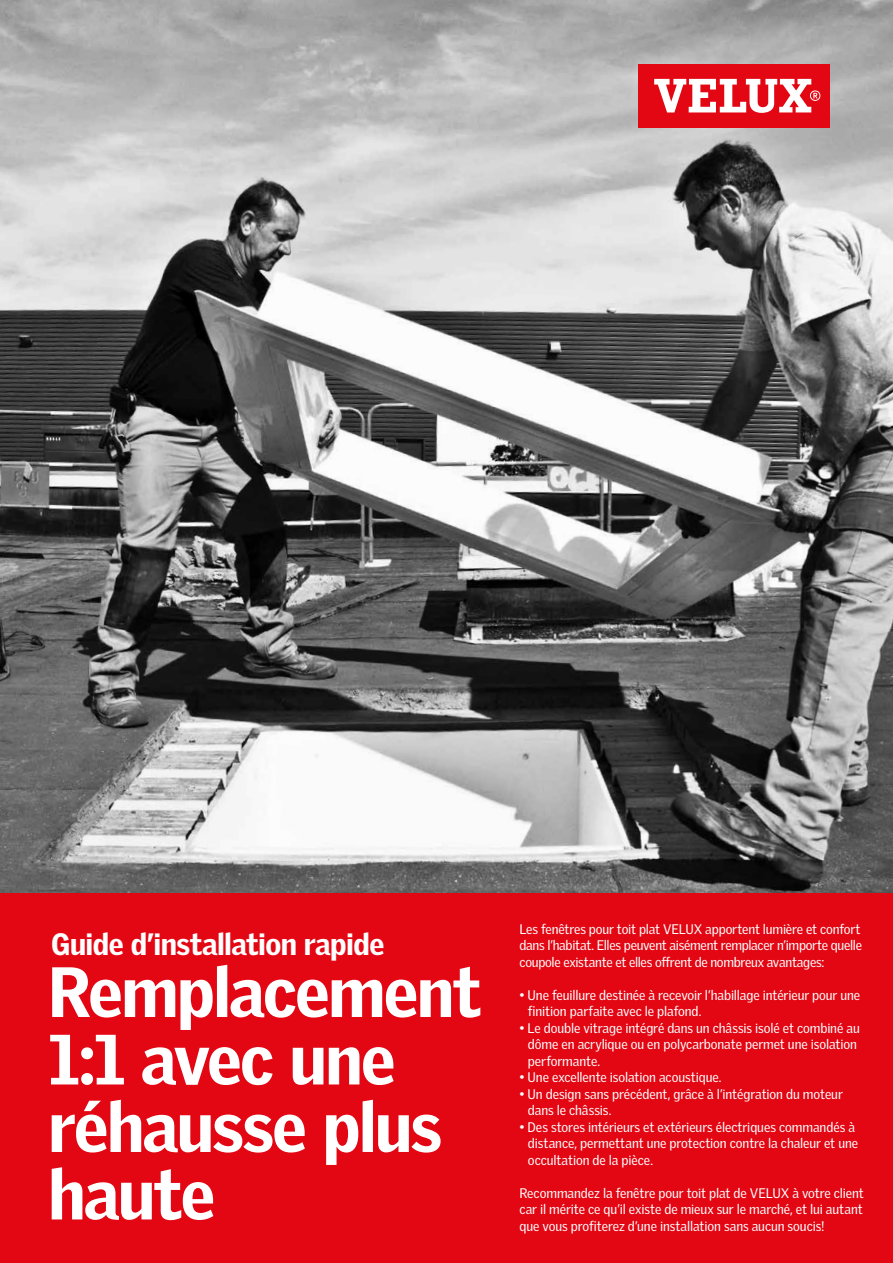
<style>
.page{position:relative;width:893px;height:1263px;background:#fff}
.page>*{position:absolute;margin:0;border:0;box-sizing:border-box;transform-origin:0 0}
.t1{font:900 69px/67.5px "Velux Gothic";letter-spacing:-.025em;color:#fff}
.t2{font:900 30px "Velux Gothic";letter-spacing:-.02em;color:#fff}
.t3{font:13.5px/16.5px "Velux Gothic";letter-spacing:-.005em;color:#fff}
</style>
<div class="page">
<img style="left:0;top:0;width:893px;height:893px">
<div style="left:638px;top:64px;width:191px;height:64px;background:#e30613"></div>
<svg style="left:654px;top:79px;width:166px;height:34px"></svg>
<div style="left:0;top:893px;width:893px;height:370px;background:#e30613"></div>
<h2 class="t2" style="left:51px;top:925px;width:335px">Guide d’installation rapide</h2>
<p class="t3" style="left:519px;top:920px;width:344px;text-align:justify">Les fenêtres pour toit plat VELUX apportent lumière et confort dans l’habitat. Elles peuvent aisément remplacer n’importe quelle coupole existante et elles offrent de nombreux avantages:</p>
<p class="t3" style="left:528px;top:986px;width:334px;text-indent:-9px">• Une feuillure destinée à recevoir l’habillage intérieur pour une finition parfaite avec le plafond.</p>
<p class="t3" style="left:528px;top:1019px;width:333px;text-indent:-9px">• Le double vitrage intégré dans un châssis isolé et combiné au dôme en acrylique ou en polycarbonate permet une isolation performante.</p>
<p class="t3" style="left:519px;top:1069px;width:204px">• Une excellente isolation acoustique.</p>
<p class="t3" style="left:528px;top:1085px;width:316px;text-indent:-9px">• Un design sans précédent, grâce à l’intégration du moteur dans le châssis.</p>
<p class="t3" style="left:528px;top:1118px;width:332px;text-indent:-9px">• Des stores intérieurs et extérieurs électriques commandés à distance, permettant une protection contre la chaleur et une occultation de la pièce.</p>
<p class="t3" style="left:519px;top:1184px;width:346px;text-align:justify">Recommandez la fenêtre pour toit plat de VELUX à votre client car il mérite ce qu’il existe de mieux sur le marché, et lui autant que vous profiterez d’une installation sans aucun soucis!</p>
<h1 class="t1" style="left:48px;top:958px;width:435px">Remplacement<br>1:1 avec une réhausse plus haute</h1>
</div>
